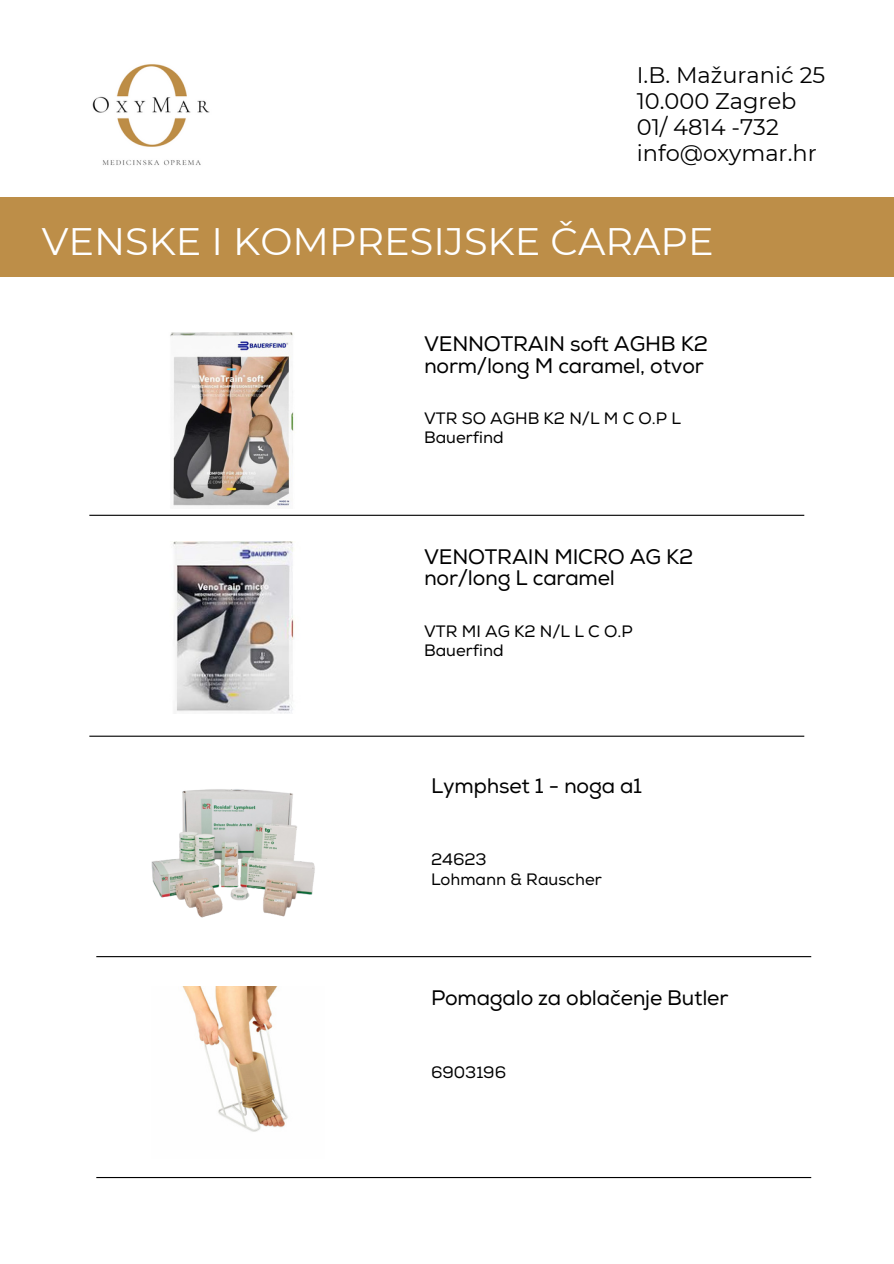
<style>
.page{position:relative;width:894px;height:1264px;background:#fff}
.page>*{position:absolute;margin:0;border:0;box-sizing:border-box;transform-origin:0 0}
.t1{font:38.25px "Montserrat";color:#fff}
.t2{font:22.5px/25.8px "Montserrat";color:#000}
.t3{font:21px/21.3px "Nexa";letter-spacing:-.01em;color:#000}
.t4{font:16.5px "Nexa";color:#000}
</style>
<div class="page">
<img style="left:92px;top:64px;width:118px;height:102px">
<div style="left:0;top:198px;width:893px;height:79px;background:#bd8e48"></div>
<hr style="left:89px;top:514px;width:715px;height:2px;background:#000">
<hr style="left:89px;top:735px;width:715px;height:1px;background:#000">
<img style="left:170px;top:332px;width:124px;height:175px">
<img style="left:173px;top:541px;width:122px;height:172px">
<hr style="left:96px;top:956px;width:715px;height:1px;background:#000">
<hr style="left:96px;top:1176px;width:715px;height:2px;background:#000">
<img style="left:151px;top:789px;width:164px;height:129px">
<img style="left:182px;top:986px;width:106px;height:146px">
<p class="t2" style="left:636px;top:62px;width:190px">I.B. Mažuranić 25<br>10.000 Zagreb<br>01/ 4814 -732 info@oxymar.hr</p>
<h2 class="t1" style="left:42px;top:218px;width:673px">VENSKE I KOMPRESIJSKE ČARAPE</h2>
<h2 class="t3" style="left:424px;top:334px;width:285px">VENNOTRAIN soft AGHB K2 norm/long M caramel, otvor</h2>
<p class="t4" style="left:424px;top:408px;width:258px">VTR SO AGHB K2 N/L M C O.P L</p>
<p class="t4" style="left:424px;top:428px;width:81px">Bauerfind</p>
<p class="t3" style="left:424px;top:546px;width:270px">VENOTRAIN MICRO AG K2 nor/long L caramel</p>
<p class="t4" style="left:424px;top:621px;width:210px">VTR MI AG K2 N/L L C O.P</p>
<p class="t4" style="left:424px;top:640px;width:81px">Bauerfind</p>
<h2 class="t3" style="left:431px;top:775px;width:212px">Lymphset 1 - noga a1</h2>
<p class="t4" style="left:431px;top:850px;width:57px">24623</p>
<p class="t4" style="left:431px;top:869px;width:172px">Lohmann &amp; Rauscher</p>
<p class="t3" style="left:431px;top:987px;width:299px">Pomagalo za oblačenje Butler</p>
<h2 class="t4" style="left:431px;top:1062px;width:77px">6903196</h2>
</div>
